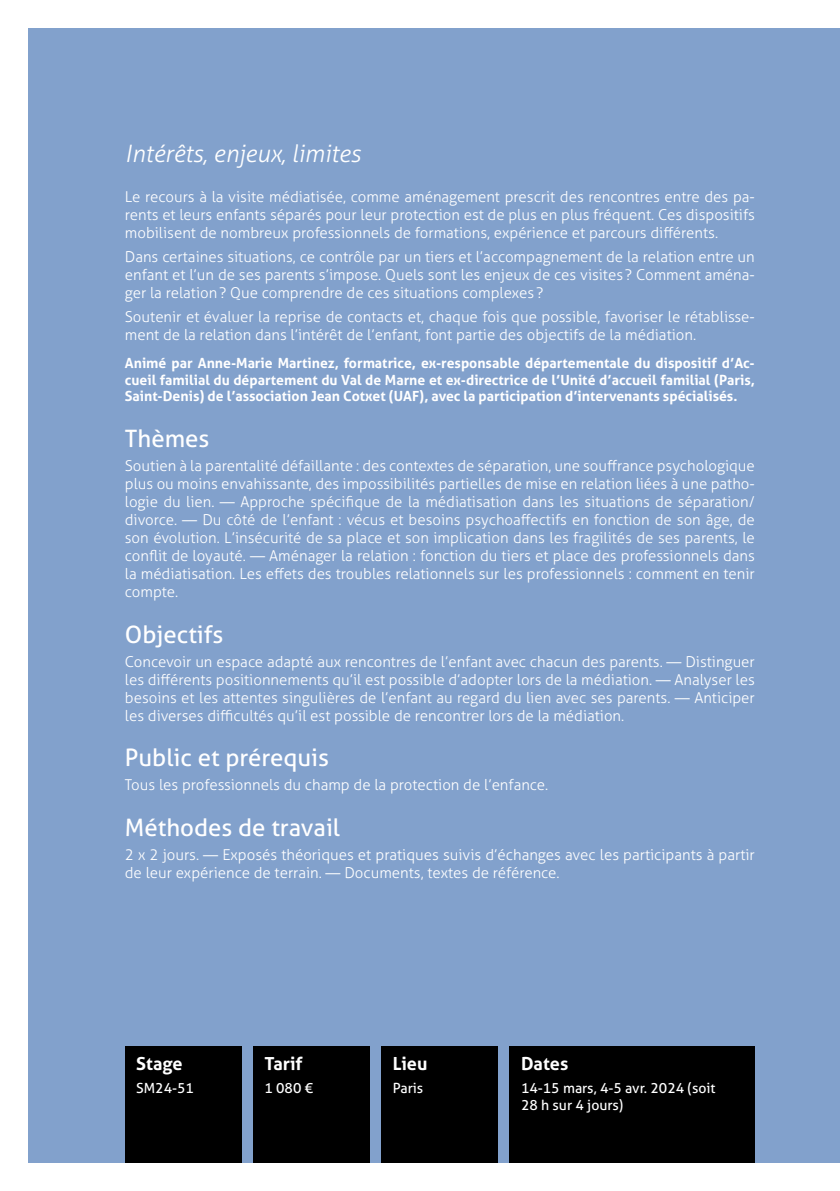
<style>
.page{position:relative;width:840px;height:1191px;background:#fff}
.page>*{position:absolute;margin:0;border:0;box-sizing:border-box;transform-origin:0 0}
.t1{font:24px "Aller";color:#fff}
.t2{font:italic 300 24px "Aller";color:#fff}
.t3{font:700 18px "Aller";color:#fff}
.t4{font:300 15px/18px "Aller";color:#fff;text-align:justify}
.t5{font:700 14px/16.8px "Aller";color:#fff;text-align:justify}
.t6{font:14px/16.8px "Aller";color:#fff}
</style>
<div class="page">
<div style="left:28px;top:28px;width:811px;height:1134px;background:#82a1cc"></div>
<div style="left:381px;top:1045px;width:117px;height:117px;background:#000"></div>
<div style="left:125px;top:1045px;width:117px;height:117px;background:#000"></div>
<div style="left:253px;top:1045px;width:117px;height:117px;background:#000"></div>
<div style="left:509px;top:1045px;width:245px;height:117px;background:#000"></div>
<h1 class="t2" style="left:125px;top:139px;width:237px">Intérêts, enjeux, limites</h1>
<p class="t4" style="left:125px;top:188px;width:631px">Le recours à la visite médiatisée, comme aménagement prescrit des rencontres entre des pa&shy;rents et leurs enfants séparés pour leur protection est de plus en plus fréquent. Ces dispositifs mobilisent de nombreux professionnels de formations, expérience et parcours différents.</p>
<p class="t4" style="left:125px;top:248px;width:631px">Dans certaines situations, ce contrôle par un tiers et l’accompagnement de la relation entre un enfant et l’un de ses parents s’impose. Quels sont les enjeux de ces visites? Comment aména&shy;ger la relation? Que comprendre de ces situations complexes ?</p>
<p class="t4" style="left:125px;top:307px;width:631px">Soutenir et évaluer la reprise de contacts et, chaque fois que possible, favoriser le rétablisse&shy;ment de la relation dans l’intérêt de l’enfant, font partie des objectifs de la médiation.</p>
<p class="t5" style="left:125px;top:354px;width:631px">Animé par Anne-Marie Martinez, formatrice, ex-responsable départementale du dispositif d’Ac&shy;cueil familial du département du Val de Marne et ex-directrice de l’Unité d’accueil familial (Paris, Saint-Denis) de l’association Jean Cotxet (UAF), avec la participation d’intervenants spécialisés.</p>
<h1 class="t1" style="left:125px;top:424px;width:86px">Thèmes</h1>
<p class="t4" style="left:125px;top:457px;width:631px">Soutien à la parentalité défaillante : des contextes de séparation, une souffrance psychologique plus ou moins envahissante, des impossibilités partielles de mise en relation liées à une patho&shy;logie du lien. — Approche spécifique de la médiatisation dans les situations de séparation/ divorce. — Du côté de l’enfant : vécus et besoins psychoaffectifs en fonction de son âge, de son évolution. L’insécurité de sa place et son implication dans les fragilités de ses parents, le conflit de loyauté. — Aménager la relation : fonction du tiers et place des professionnels dans la médiatisation. Les effets des troubles relationnels sur les professionnels : comment en tenir compte.</p>
<h1 class="t1" style="left:125px;top:620px;width:100px">Objectifs</h1>
<p class="t4" style="left:125px;top:652px;width:631px">Concevoir un espace adapté aux rencontres de l’enfant avec chacun des parents. — Distinguer les différents positionnements qu’il est possible d’adopter lors de la médiation. — Analyser les besoins et les attentes singulières de l’enfant au regard du lien avec ses parents. — Anticiper les diverses difficultés qu’il est possible de rencontrer lors de la médiation.</p>
<h1 class="t1" style="left:125px;top:743px;width:205px">Public et prérequis</h1>
<p class="t4" style="left:125px;top:775px;width:425px">Tous les professionnels du champ de la protection de l’enfance.</p>
<h1 class="t1" style="left:125px;top:812px;width:217px">Méthodes de travail</h1>
<p class="t4" style="left:125px;top:845px;width:631px">2 x 2 jours. — Exposés théoriques et pratiques suivis d’échanges avec les participants à partir de leur expérience de terrain. — Documents, textes de référence.</p>
<p class="t3" style="left:136px;top:1053px;width:48px">Stage</p>
<p class="t6" style="left:136px;top:1079px;width:59px">SM24-51</p>
<p class="t3" style="left:264px;top:1053px;width:40px">Tarif</p>
<p class="t6" style="left:264px;top:1079px;width:50px">1 080 €</p>
<p class="t3" style="left:392px;top:1053px;width:36px">Lieu</p>
<p class="t6" style="left:392px;top:1079px;width:32px">Paris</p>
<p class="t3" style="left:520px;top:1053px;width:49px">Dates</p>
<p class="t6" style="left:520px;top:1079px;width:196px">14‑15 mars, 4‑5 avr. 2024 (soit<br>28 h sur 4 jours)</p>
</div>
